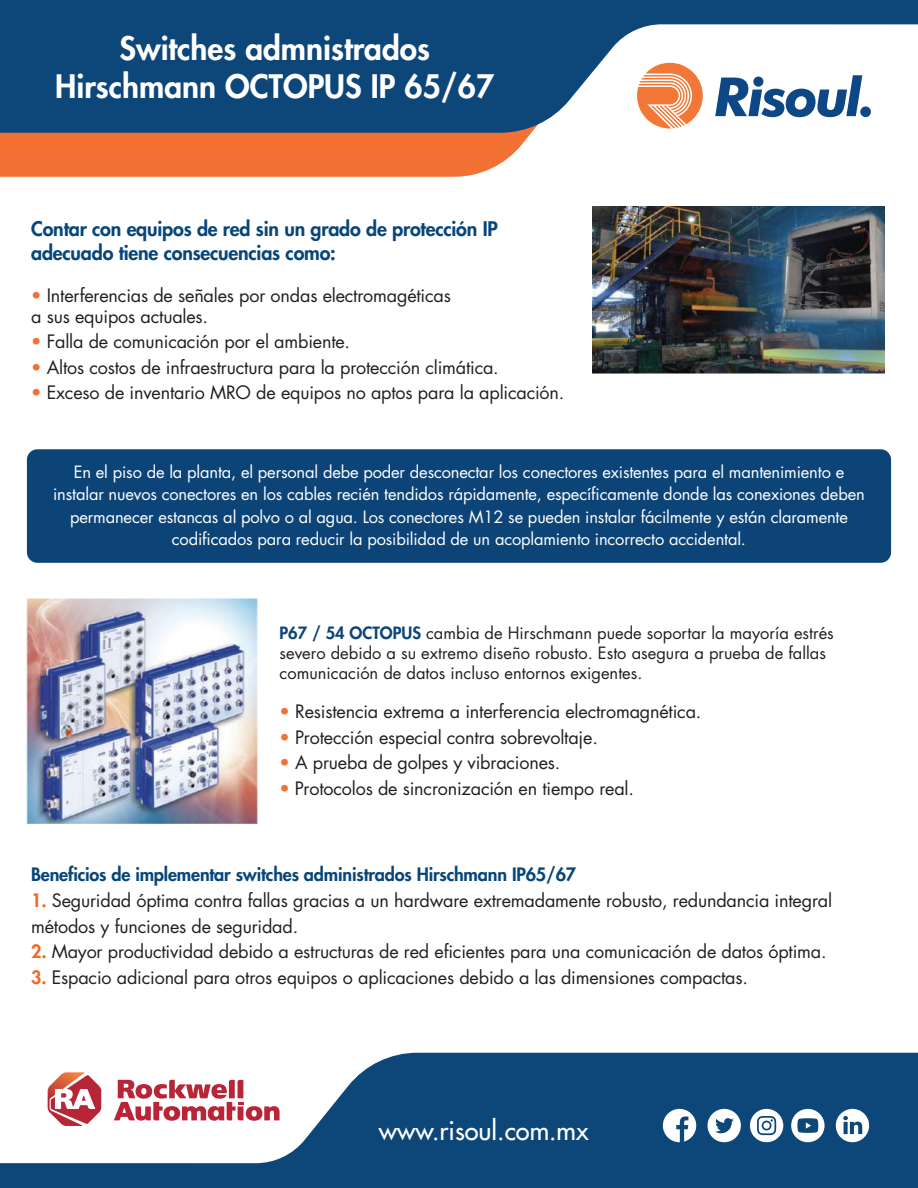
<style>
.page{position:relative;width:918px;height:1188px;background:#fff}
.page>*{position:absolute;margin:0;border:0;box-sizing:border-box;transform-origin:0 0}
.t1{font:800 31.5px/38.4px "Futura";color:#fff;text-align:center}
.t2{font:25.5px "Futura";color:#fff}
.t3{font:800 19.65px/23.5px "Futura";letter-spacing:-.01em;color:#07467a}
.t4{font:18px/25.5px "Futura";letter-spacing:-.01em;color:#231f20}
.t5{font:800 18px "Futura";letter-spacing:-.01em;color:#07467a}
.t6{font:16.5px/22.5px "Futura";letter-spacing:-.01em;color:#fff;text-align:center}
.t7{font:16.5px/19.8px "Futura";color:#231f20}
.s1{font-weight:800;color:#f37132}
.s2{font-weight:800;color:#0c4478}
.s3{font-weight:800;color:#f36823}
</style>
<div class="page">
<div style="left:27px;top:449px;width:864px;height:114px;background:#0c4478;border-radius:11px"></div>
<div style="left:0;top:133px;width:531px;height:44px;background:#f37132"></div>
<svg style="left:0;top:0;width:918px;height:133px;fill:#0d4678"></svg>
<svg style="left:0;top:1053px;width:918px;height:135px;fill:#0d4678"></svg>
<svg style="left:635px;top:60px;width:71px;height:69px"></svg>
<svg style="left:715px;top:75px;width:147px;height:42px"></svg>
<div style="left:860px;top:106px;width:11px;height:11px;background:#0e4786;border-radius:50%"></div>
<img style="left:592px;top:206px;width:292px;height:168px">
<img style="left:27px;top:598px;width:231px;height:225px">
<svg style="left:708px;top:1109px;width:33px;height:33px"></svg>
<svg style="left:791px;top:1109px;width:34px;height:33px"></svg>
<svg style="left:663px;top:1109px;width:33px;height:33px"></svg>
<svg style="left:836px;top:1109px;width:33px;height:33px"></svg>
<div style="left:750px;top:1109px;width:33px;height:33px;background:#fff;border-radius:50%"></div>
<svg style="left:757px;top:1116px;width:19px;height:19px"></svg>
<svg style="left:48px;top:1072px;width:53px;height:54px"></svg>
<svg style="left:114px;top:1080px;width:166px;height:41px"></svg>
<h1 class="t1" style="left:55px;top:29px;width:441px">Switches admnistrados<br>Hirschmann OCTOPUS IP 65/67</h1>
<p class="t3" style="left:31px;top:217px;width:468px">Contar con equipos de red sin un grado de protección IP adecuado tiene consecuencias como:</p>
<p class="t4" style="left:31px;top:284px;width:421px;line-height:21px"><span class="s1">•</span> Interferencias de señales por ondas electromagéticas a sus equipos actuales.</p>
<p class="t4" style="left:31px;top:328px;width:321px"><span class="s1">•</span> Falla de comunicación por el ambiente.</p>
<p class="t4" style="left:31px;top:354px;width:469px"><span class="s1">•</span> Altos costos de infraestructura para la protección climática.</p>
<p class="t4" style="left:31px;top:379px;width:535px"><span class="s1">•</span> Exceso de inventario MRO de equipos no aptos para la aplicación.</p>
<p class="t6" style="left:53px;top:460px;width:813px">En el piso de la planta, el personal debe poder desconectar los conectores existentes para el mantenimiento e instalar nuevos conectores en los cables recién tendidos rápidamente, específicamente donde las conexiones deben permanecer estancas al polvo o al agua. Los conectores M12 se pueden instalar fácilmente y están claramente codificados para reducir la posibilidad de un acoplamiento incorrecto accidental.</p>
<p class="t7" style="left:280px;top:623px;width:556px"><span class="s2">P67 / 54 OCTOPUS</span> cambia de Hirschmann puede soportar la mayoría estrés severo debido a su extremo diseño robusto. Esto asegura a prueba de fallas comunicación de datos incluso entornos exigentes.</p>
<p class="t4" style="left:280px;top:699px;width:423px"><span class="s1">•</span> Resistencia extrema a interferencia electromagnética.</p>
<p class="t4" style="left:280px;top:724px;width:320px"><span class="s1">•</span> Protección especial contra sobrevoltaje.</p>
<p class="t4" style="left:280px;top:750px;width:282px"><span class="s1">•</span> A prueba de golpes y vibraciones.</p>
<p class="t4" style="left:280px;top:775px;width:356px"><span class="s1">•</span> Protocolos de sincronización en tiempo real.</p>
<p class="t5" style="left:31px;top:863px;width:547px">Beneficios de implementar switches administrados Hirschmann IP65/67</p>
<p class="t4" style="left:31px;top:888px;width:803px"><span class="s3">1.</span> Seguridad óptima contra fallas gracias a un hardware extremadamente robusto, redundancia integral métodos y funciones de seguridad.</p>
<p class="t4" style="left:31px;top:939px;width:797px"><span class="s3">2.</span> Mayor productividad debido a estructuras de red eficientes para una comunicación de datos óptima.</p>
<p class="t4" style="left:31px;top:964px;width:718px"><span class="s3">3.</span> Espacio adicional para otros equipos o aplicaciones debido a las dimensiones compactas.</p>
<h2 class="t2" style="left:379px;top:1114px;width:211px">www.risoul.com.mx</h2>
</div>
